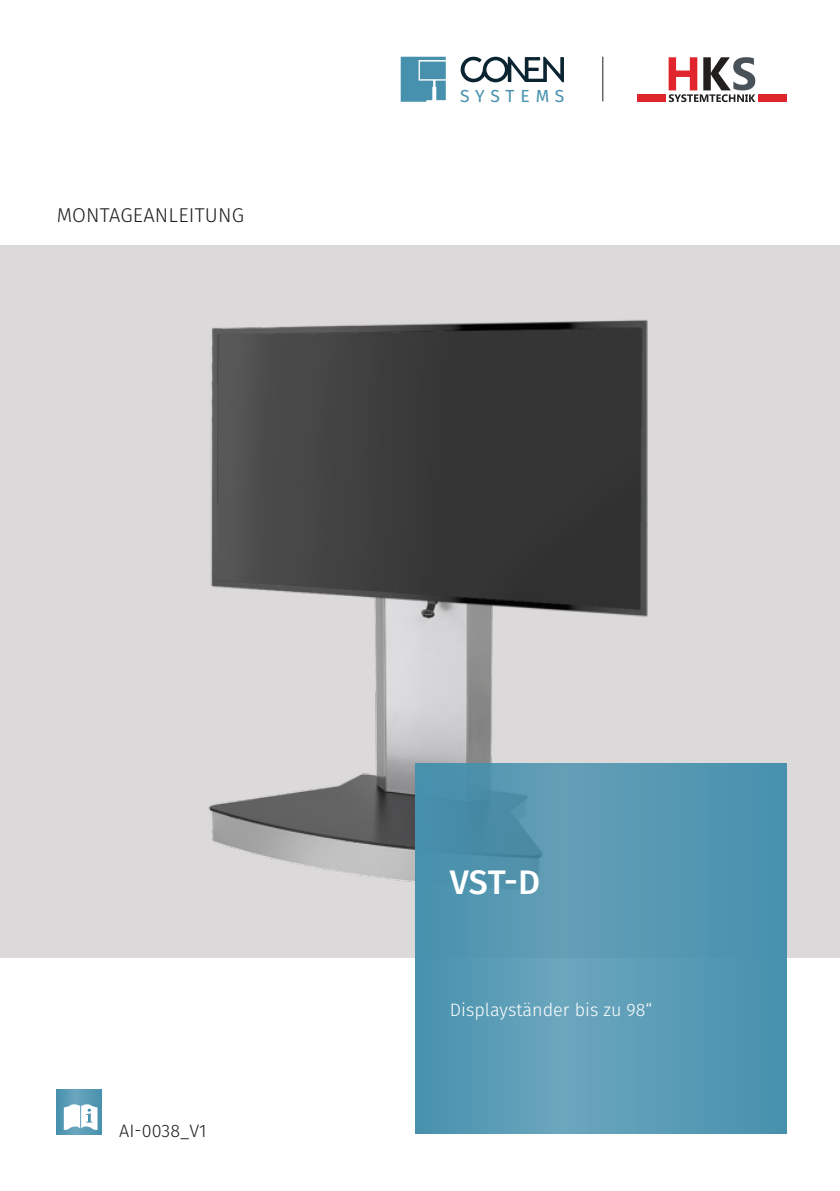
<style>
.page{position:relative;width:840px;height:1191px;background:#fff}
.page>*{position:absolute;margin:0;border:0;box-sizing:border-box;transform-origin:0 0}
.t1{font:500 34px "Fira Sans";color:#fff}
.t2{font:300 20px "Fira Sans";letter-spacing:.01em;color:#1d1d1b}
.t3{font:300 18px "Fira Sans";color:#fff}
.t4{font:300 18px "Fira Sans";color:#1d1d1b}
.t5{font:17.4px "Fira Sans";letter-spacing:.32em;color:#4791ae}
</style>
<div class="page">
<div style="left:0;top:245px;width:839px;height:712px;background:#dcd9da"></div>
<img style="left:208px;top:319px;width:440px;height:563px">
<svg style="left:415px;top:763px;width:370px;height:371px;background:#5698b2"></svg>
<hr style="left:602px;top:57px;width:1px;height:44px;background:#1d1d1b">
<svg style="left:460px;top:56px;width:103px;height:26px"></svg>
<svg style="left:400px;top:57px;width:45px;height:45px;background:#5c9eb7"></svg>
<svg style="left:668px;top:57px;width:86px;height:45px"></svg>
<div style="left:757px;top:94px;width:28px;height:8px;background:#e0252c"></div>
<div style="left:637px;top:94px;width:28px;height:8px;background:#e0252c"></div>
<svg style="left:57px;top:1089px;width:45px;height:45px"></svg>
<svg style="left:64px;top:1103px;width:33px;height:27px"></svg>
<p class="t2" style="left:57px;top:201px;width:189px">MONTAGEANLEITUNG</p>
<p class="t5" style="left:460px;top:82px;width:106px">SYSTEMS</p>
<p class="t4" style="left:119px;top:1118px;width:89px">AI-0038_V1</p>
<p class="t1" style="left:449px;top:855px;width:92px">VST-D</p>
<p class="t3" style="left:449px;top:997px;width:204px">Displayständer bis zu 98“</p>
</div>
